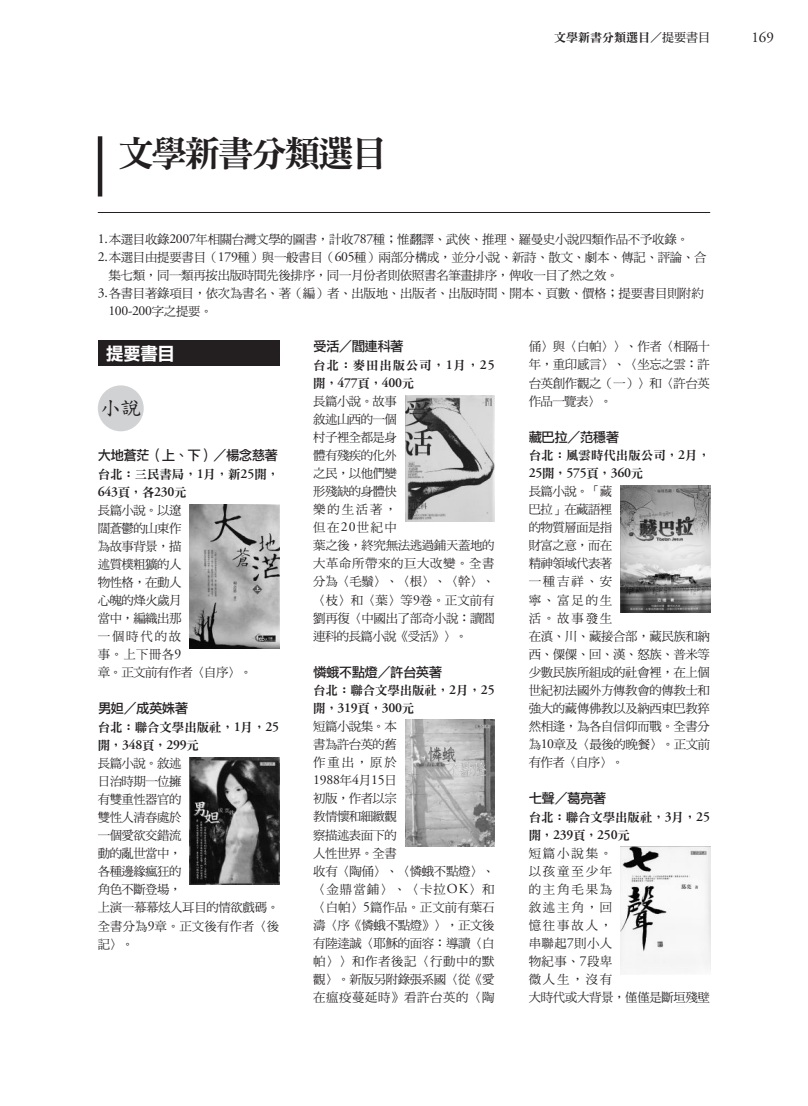
<style>
.page{position:relative;width:808px;height:1106px;background:#fff}
.page>*{position:absolute;margin:0;border:0;box-sizing:border-box;transform-origin:0 0}
.大標題明體段落{font:36px "DFN Ming W9 WIN BF";letter-spacing:-.075em;color:#231f20}
.文體類別段落{font:21px "DF Kai Shu SB Estd BF";color:#231f20}
.文體類別段落-2{font:18px "DF Li Hei Std W7";color:#fff}
.t1{font:15px "Adobe Garamond Pro";color:#231f20}
.選目內文-期數段落{font:600 13.65px "Adobe Garamond Pro";letter-spacing:-.025em;color:#231f20}
.選目內文段落{font:13.65px "Adobe Garamond Pro";letter-spacing:-.025em;color:#231f20}
.提要書目選目內文段落{font:13.65px "Adobe Garamond Pro";letter-spacing:-.015em;color:#231f20}
.提要書目內文-書刊名段落{font:13.5px "DF Li Hei Std W5";letter-spacing:-.05em;color:#231f20}
.提要書目選目內文段落-2{font:12.45px/18px "DF Ming Md HK BF";letter-spacing:-.03em;color:#231f20}
.選目內文段落-2{font:12.45px/18px "DF Ming Md HK BF";letter-spacing:-.025em;color:#231f20}
.選目內文-期數段落-2{font:12.45px "DFN Ming W9 WIN BF";letter-spacing:-.005em;color:#231f20}
.提要書目選目內文段落-3{font:12.45px/18px "DF Ming Md HK BF";letter-spacing:.145em;color:#231f20}
.選目內文-期數段落-3{font:12.45px "DFN Ming W9 WIN BF";letter-spacing:.065em;color:#231f20}
.t2{font:12px "DFN Ming W9 WIN BF";color:#231f20}
.s1{font-family:"DF Ming Bd HK BF"}
.s2{font-family:"Adobe Garamond Pro";font-size:13.65px}
.s3{font-family:"DF Ming Md HK BF";font-size:12.45px}
.s4{font-family:"Adobe Garamond Pro";font-weight:600;font-size:13.65px}
.s5{font-family:"DFN Ming W9 WIN BF";font-weight:400;font-size:12.45px}
</style>
<div class="page">
<div style="left:98px;top:385px;width:46px;height:46px;background:#d1d2d4;border-radius:50%"></div>
<div style="left:98px;top:340px;width:181px;height:26px;background:#231f20"></div>
<hr style="left:98px;top:136px;width:4px;height:60px;background:#231f20">
<hr style="left:98px;top:212px;width:612px;height:1px;background:#231f20">
<img style="left:190px;top:505px;width:89px;height:143px">
<img style="left:190px;top:757px;width:89px;height:127px">
<img style="left:405px;top:396px;width:90px;height:125px">
<img style="left:405px;top:720px;width:90px;height:126px">
<img style="left:621px;top:486px;width:89px;height:126px">
<img style="left:621px;top:846px;width:89px;height:124px">
<p class="大標題明體段落" style="left:118px;top:135px;width:271px">文學新書分類選目</p>
<p class="t2" style="left:554px;top:31px;width:157px">文學新書分類選目<span class="s1">／提要書目</span></p>
<p class="t1" style="left:751px;top:28px;width:24px">169</p>
<p class="選目內文段落-2" style="left:98px;top:230px;width:593px"><span class="s2">1.</span>本選目收錄<span class="s2">2007</span>年相關台灣文學的圖書，計收<span class="s2">787</span>種；惟翻譯、武俠、推理、羅曼史小說四類作品不予收錄。</p>
<p class="選目內文段落-2" style="left:108px;top:248px;width:600px;text-indent:-11px"><span class="s2">2.</span>本選目由提要書目（<span class="s2">179</span>種）與一般書目（<span class="s2">605</span>種）兩部分構成，並分小說、新詩、散文、劇本、傳記、評論、合集七類，同一類再按出版時間先後排序，同一月份者則依照書名筆畫排序，俾收一目了然之效。</p>
<p class="選目內文段落-2" style="left:98px;top:284px;width:608px"><span class="s2">3.</span>各書目著錄項目，依次為書名、著（編）者、出版地、出版者、出版時間、開本、頁數、價格；提要書目則附約</p>
<p class="選目內文段落" style="left:108px;top:302px;width:106px">100-200<span class="s3">字之提要。</span></p>
<p class="文體類別段落-2" style="left:106px;top:343px;width:71px">提要書目</p>
<p class="文體類別段落" style="left:100px;top:397px;width:53px">小說</p>
<p class="提要書目內文-書刊名段落" style="left:98px;top:448px;width:182px">大地蒼茫（上、下）／楊念慈著</p>
<p class="選目內文-期數段落-2" style="left:98px;top:468px;width:183px">台北：三民書局，<span class="s4">1</span>月，新<span class="s4">25</span>開，</p>
<p class="選目內文-期數段落" style="left:98px;top:483px;width:90px">643<span class="s5">頁，各</span>230<span class="s5">元</span></p>
<p class="提要書目選目內文段落-2" style="left:98px;top:501px;width:156px">長篇小說。以遼<br>闊蒼鬱的山東作<br>為故事背景，描<br>述質樸粗獷的人<br>物性格，在動人<br>心魄的烽火歲月<br>當中，編織出那<br>一個時代的故<br>事。上下冊各<span class="s2">9<br></span>章。正文前有作者〈自序〉。</p>
<p class="提要書目內文-書刊名段落" style="left:98px;top:701px;width:92px">男妲／成英姝著</p>
<p class="選目內文-期數段落-2" style="left:98px;top:720px;width:183px">台北：聯合文學出版社，<span class="s4">1</span>月，<span class="s4">25</span></p>
<p class="選目內文-期數段落" style="left:98px;top:736px;width:103px"><span class="s5">開，</span>348<span class="s5">頁，</span>299<span class="s5">元</span></p>
<p class="提要書目選目內文段落-2" style="left:98px;top:754px;width:183px">長篇小說。敘述<br>日治時期一位擁<br>有雙重性器官的<br>雙性人清春處於<br>一個愛欲交錯流<br>動的亂世當中，<br>各種邊緣瘋狂的<br>角色不斷登場，<br>上演一幕幕炫人耳目的情欲戲碼。全書分為<span class="s2">9</span>章。正文後有作者〈後記〉。</p>
<p class="提要書目內文-書刊名段落" style="left:313px;top:339px;width:92px">受活／閻連科著</p>
<p class="選目內文-期數段落-3" style="left:313px;top:358px;width:183px">台北：麥田出版公司，<span class="s4">1</span>月，<span class="s4">25</span></p>
<p class="選目內文-期數段落" style="left:313px;top:374px;width:103px"><span class="s5">開，</span>477<span class="s5">頁，</span>400<span class="s5">元</span></p>
<p class="提要書目選目內文段落-2" style="left:313px;top:392px;width:183px">長篇小說。故事<br>敘述山西的一個<br>村子裡全都是身<br>體有殘疾的化外<br>之民，以他們變<br>形殘缺的身體快<br>樂的生活著，<br>但在<span class="s2">20</span>世紀中<br>葉之後，終究無法逃過鋪天蓋地的大革命所帶來的巨大改變。全書分為〈毛鬚〉、〈根〉、〈幹〉、〈枝〉和〈葉〉等<span class="s2">9</span>卷。正文前有劉再復〈中國出了部奇小說：讀閻連科的長篇小說《受活》〉。</p>
<p class="提要書目內文-書刊名段落" style="left:313px;top:664px;width:130px">憐蛾不點燈／許台英著</p>
<p class="選目內文-期數段落-2" style="left:313px;top:684px;width:183px">台北：聯合文學出版社，<span class="s4">2</span>月，<span class="s4">25</span></p>
<p class="選目內文-期數段落" style="left:313px;top:700px;width:103px"><span class="s5">開，</span>319<span class="s5">頁，</span>300<span class="s5">元</span></p>
<p class="提要書目選目內文段落-2" style="left:313px;top:717px;width:85px;text-align:justify">短篇小說集。本書為許台英的舊作重出，原於</p>
<p class="提要書目選目內文段落" style="left:313px;top:771px;width:85px">1988<span class="s3">年</span>4<span class="s3">月</span>15<span class="s3">日</span></p>
<p class="提要書目選目內文段落-2" style="left:313px;top:789px;width:183px">初版，作者以宗<br>教情懷和細緻觀<br>察描述表面下的<br>人性世界。全書<br>收有〈陶俑〉、〈憐蛾不點燈〉、〈金鼎當鋪〉、〈卡拉<span class="s2">OK</span>〉和〈白帕〉<span class="s2">5</span>篇作品。正文前有葉石濤〈序《憐蛾不點燈》〉，正文後有陸達誠〈耶穌的面容：導讀〈白帕〉〉和作者後記〈行動中的默觀〉。新版另附錄張系國〈從《愛在瘟疫蔓延時》看許台英的〈陶</p>
<p class="提要書目選目內文段落-2" style="left:529px;top:338px;width:183px;text-align:justify">俑〉與〈白帕〉〉、作者〈相隔十年，重印感言〉、〈坐忘之雲：許台英創作觀之（一）〉和〈許台英作品一覽表〉。</p>
<p class="提要書目內文-書刊名段落" style="left:529px;top:429px;width:92px">藏巴拉／范穩著</p>
<p class="選目內文-期數段落-2" style="left:529px;top:449px;width:183px">台北：風雲時代出版公司，<span class="s4">2</span>月，</p>
<p class="選目內文-期數段落" style="left:529px;top:465px;width:116px">25<span class="s5">開，</span>575<span class="s5">頁，</span>360<span class="s5">元</span></p>
<p class="提要書目選目內文段落-2" style="left:529px;top:482px;width:183px">長篇小說。「藏<br>巴拉」在藏語裡<br>的物質層面是指<br>財富之意，而在<br>精神領域代表著<br>一種吉祥、安<br>寧、富足的生<br>活。故事發生<br>在滇、川、藏接合部，藏民族和納西、僳僳、回、漢、怒族、普米等少數民族所組成的社會裡，在上個世紀初法國外方傳教會的傳教士和強大的藏傳佛教以及納西東巴教猝然相逢，為各自信仰而戰。全書分為<span class="s2">10</span>章及〈最後的晚餐〉。正文前有作者〈自序〉。</p>
<p class="提要書目內文-書刊名段落" style="left:529px;top:791px;width:79px">七聲／葛亮著</p>
<p class="選目內文-期數段落-2" style="left:529px;top:810px;width:183px">台北：聯合文學出版社，<span class="s4">3</span>月，<span class="s4">25</span></p>
<p class="選目內文-期數段落" style="left:529px;top:826px;width:103px"><span class="s5">開，</span>239<span class="s5">頁，</span>250<span class="s5">元</span></p>
<p class="提要書目選目內文段落-3" style="left:529px;top:843px;width:183px">短篇小說集。<br>以孩童至少年<br>的主角毛果為<br>敘述主角，回<br>憶往事故人，<br>串聯起<span class="s2">7</span>則小人<br>物紀事、<span class="s2">7</span>段卑<br>微人生，沒有<br>大時代或大背景，僅僅是斷垣殘壁</p>
</div>
